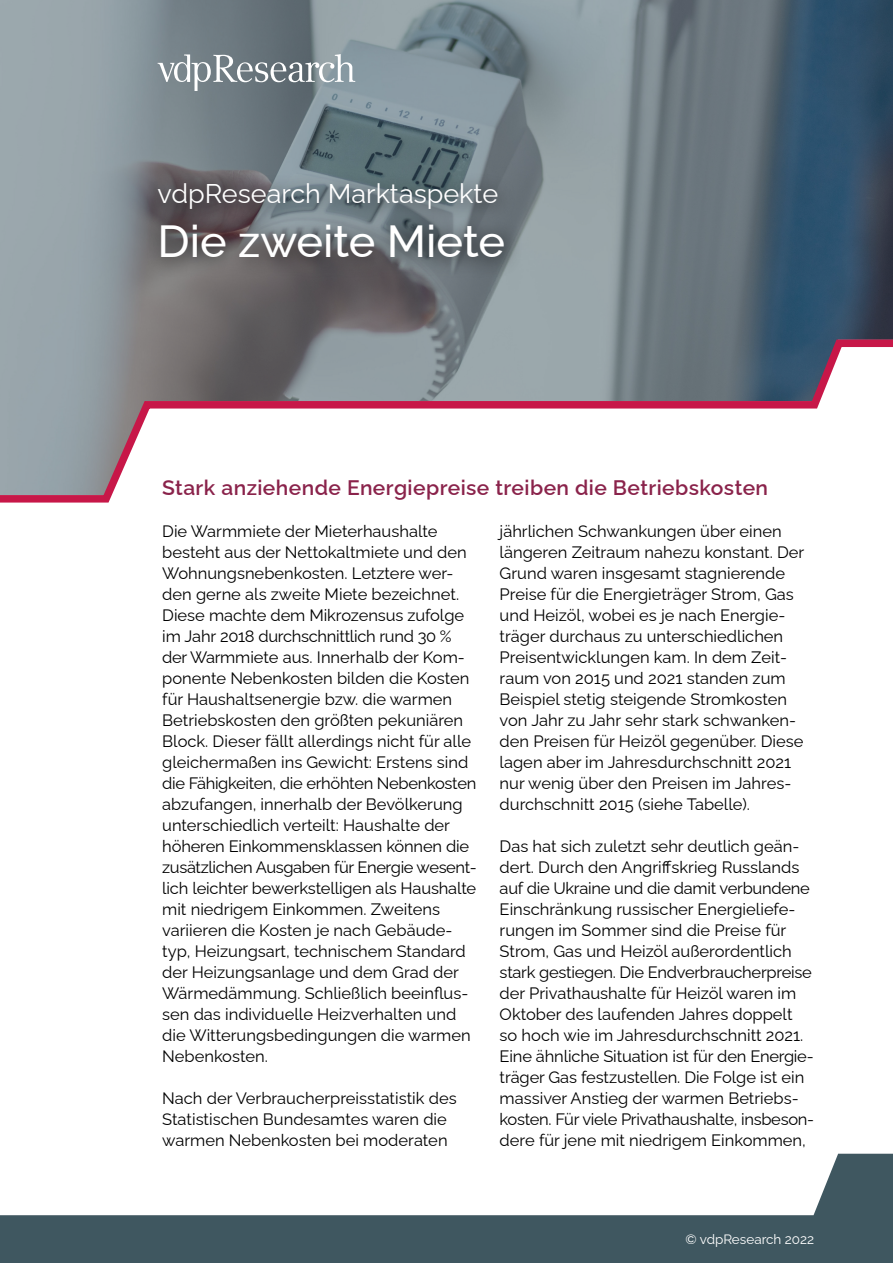
<style>
.page{position:relative;width:893px;height:1263px;background:#fff}
.page>*{position:absolute;margin:0;border:0;box-sizing:border-box;transform-origin:0 0}
.t1{font:500 45px "Raleway";color:#fff}
.t2{font:27px "Raleway";color:#fff}
.t3{font:600 21px "Raleway";letter-spacing:.02em;color:#8a234b}
.t4{font:16.5px/21px "Raleway";color:#000}
.t5{font:13.5px "Raleway";color:#fff}
</style>
<div class="page">
<svg style="left:0;top:1154px;width:893px;height:109px"></svg>
<svg style="left:0;top:0;width:893px;height:336px;background:#718089"></svg>
<svg style="left:0;top:336px;width:893px;height:167px"></svg>
<div style="left:145px;top:168px;width:379px;height:110px;background:#000;opacity:.75"></div>
<svg style="left:158px;top:54px;width:197px;height:37px;background:#8d989d"></svg>
<h2 class="t2" style="left:158px;top:172px;width:342px">vdpResearch Marktaspekte</h2>
<h1 class="t1" style="left:158px;top:205px;width:349px">Die zweite Miete</h1>
<p class="t3" style="left:162px;top:471px;width:607px">Stark anziehende Energiepreise treiben die Betriebskosten</p>
<p class="t4" style="left:162px;top:519px;width:316px">Die Warmmiete der Mieterhaushalte besteht aus der Nettokaltmiete und den Wohnungsnebenkosten. Letztere wer&shy;den gerne als zweite Miete bezeichnet.<br>Diese machte dem Mikrozensus zufolge im Jahr 2018 durchschnittlich rund 30 % der Warmmiete aus. Innerhalb der Kom&shy;ponente Nebenkosten bilden die Kosten für Haushaltsenergie bzw. die warmen Betriebskosten den größten pekuniären Block. Dieser fällt allerdings nicht für alle gleichermaßen ins Gewicht: Erstens sind die Fähigkeiten, die erhöhten Nebenkosten abzufangen, innerhalb der Bevölkerung unterschiedlich verteilt: Haushalte der höheren Einkommensklassen können die zusätzlichen Ausgaben für Energie wesent&shy;lich leichter bewerkstelligen als Haushalte mit niedrigem Einkommen. Zweitens variieren die Kosten je nach Gebäude&shy;typ, Heizungsart, technischem Standard der Heizungsanlage und dem Grad der Wärme-dämmung. Schließlich beeinflus&shy;sen das individuelle Heizverhalten und die Witterungsbedingungen die warmen Nebenkosten.</p>
<p class="t4" style="left:162px;top:1086px;width:296px">Nach der Verbraucherpreisstatistik des<br>Statistischen Bundesamtes waren die warmen Nebenkosten bei moderaten</p>
<p class="t4" style="left:500px;top:519px;width:306px">jährlichen Schwankungen über einen längeren Zeitraum nahezu konstant. Der Grund waren insgesamt stagnierende Preise für die Energieträger Strom, Gas und Heizöl, wobei es je nach Energie&shy;träger durchaus zu unterschiedlichen Preisentwicklungen kam. In dem Zeit&shy;raum von 2015 und 2021 standen zum Beispiel stetig steigende Stromkosten von Jahr zu Jahr sehr stark schwanken&shy;den Preisen für Heizöl gegenüber. Diese lagen aber im Jahresdurchschnitt 2021 nur wenig über den Preisen im Jahres&shy;durchschnitt 2015 (siehe Tabelle).</p>
<p class="t4" style="left:500px;top:834px;width:316px">Das hat sich zuletzt sehr deutlich geän&shy;dert. Durch den Angriffskrieg Russlands auf die Ukraine und die damit verbundene Einschränkung russischer Energieliefe&shy;rungen im Sommer sind die Preise für Strom, Gas und Heizöl außerordentlich stark gestiegen. Die Endverbraucherpreise der Privathaushalte für Heizöl waren im Oktober des laufenden Jahres doppelt so hoch wie im Jahresdurchschnitt 2021.<br>Eine ähnliche Situation ist für den Energie&shy;träger Gas festzustellen. Die Folge ist ein massiver Anstieg der warmen Betriebs&shy;kosten. Für viele Privathaushalte, insbeson&shy;dere für jene mit niedrigem Einkommen,</p>
<p class="t5" style="left:685px;top:1228px;width:130px">© vdpResearch 2022</p>
</div>
